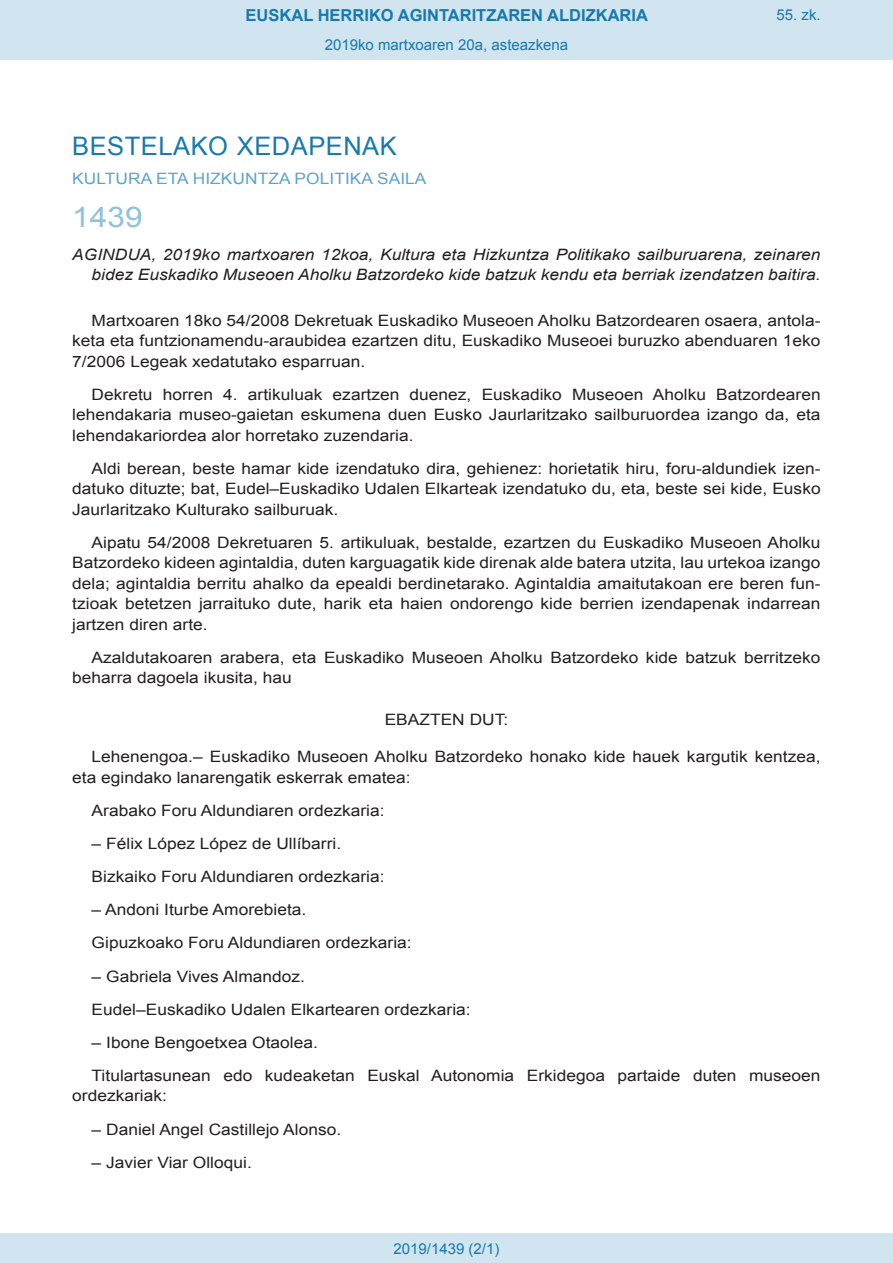
<style>
.page{position:relative;width:893px;height:1263px;background:#fff}
.page>*{position:absolute;margin:0;border:0;box-sizing:border-box;transform-origin:0 0}
.BOPVOrden{font:28.5px "Arial";color:#90c0db;scale:1.11 1}
.BOPVSeccion{font:25.5px "Arial";letter-spacing:.02em;color:#1879ad}
.t1{font:700 16.5px "Arial";color:#1879ad}
.BOPVDetalle{font:15.6px/20.4px "Arial";color:#231f20;text-align:justify;scale:1.11 1}
.BOPVTitulo{font:italic 15.6px/20.4px "Arial";color:#231f20;text-align:right;scale:1.11 1}
.BOPVOrganismo{font:15.6px "Arial";letter-spacing:.005em;color:#5ea4ca;scale:1.11 1}
.BOPVClave{font:15.6px "Arial";color:#231f20;scale:1.11 1}
.Paginacion_Centro{font:15px "Arial";color:#1879ad}
</style>
<div class="page">
<div style="left:0;top:0;width:893px;height:60px;background:#d0e5f0"></div>
<div style="left:0;top:1233px;width:893px;height:30px;background:#d0e5f0"></div>
<p class="t1" style="left:246px;top:4px;width:404px">EUSKAL HERRIKO AGINTARITZAREN ALDIZKARIA</p>
<p class="Paginacion_Centro" style="left:325px;top:35px;width:245px">2019ko martxoaren 20a, asteazkena</p>
<p class="Paginacion_Centro" style="left:776px;top:5px;width:46px">55. zk.</p>
<p class="BOPVSeccion" style="left:72px;top:129px;width:326px">BESTELAKO XEDAPENAK</p>
<p class="BOPVOrganismo" style="left:72px;top:168px;width:321px">KULTURA ETA HIZKUNTZA POLITIKA SAILA</p>
<p class="BOPVOrden" style="left:72px;top:198px;width:65px">1439</p>
<p class="BOPVTitulo" style="left:72px;top:244px;width:676px">AGINDUA, 2019ko martxoaren 12koa, Kultura eta Hizkuntza Politikako sailburuarena, zeinaren bidez Euskadiko Museoen Aholku Batzordeko kide batzuk kendu eta berriak izendatzen baitira.</p>
<p class="BOPVDetalle" style="left:72px;top:310px;width:676px;text-indent:19px">Martxoaren 18ko 54/2008 Dekretuak Euskadiko Museoen Aholku Batzordearen osaera, antola&shy;keta eta funtzionamendu-araubidea ezartzen ditu, Euskadiko Museoei buruzko abenduaren 1eko 7/2006 Legeak xedatutako esparruan.</p>
<p class="BOPVDetalle" style="left:72px;top:384px;width:676px;text-indent:19px">Dekretu horren 4. artikuluak ezartzen duenez, Euskadiko Museoen Aholku Batzordearen lehendakaria museo-gaietan eskumena duen Eusko Jaurlaritzako sailburuordea izango da, eta lehendakariordea alor horretako zuzendaria.</p>
<p class="BOPVDetalle" style="left:72px;top:458px;width:676px;text-indent:19px">Aldi berean, beste hamar kide izendatuko dira, gehienez: horietatik hiru, foru-aldundiek izen&shy;datuko dituzte; bat, Eudel–Euskadiko Udalen Elkarteak izendatuko du, eta, beste sei kide, Eusko Jaurlaritzako Kulturako sailburuak.</p>
<p class="BOPVDetalle" style="left:72px;top:532px;width:676px;text-indent:19px">Aipatu 54/2008 Dekretuaren 5. artikuluak, bestalde, ezartzen du Euskadiko Museoen Aholku Batzordeko kideen agintaldia, duten karguagatik kide direnak alde batera utzita, lau urtekoa izango dela; agintaldia berritu ahalko da epealdi berdinetarako. Agintaldia amaitutakoan ere beren fun&shy;tzioak betetzen jarraituko dute, harik eta haien ondorengo kide berrien izendapenak indarrean jartzen diren arte.</p>
<p class="BOPVDetalle" style="left:72px;top:647px;width:676px;text-indent:19px">Azaldutakoaren arabera, eta Euskadiko Museoen Aholku Batzordeko kide batzuk berritzeko beharra dagoela ikusita, hau</p>
<p class="BOPVClave" style="left:385px;top:709px;width:113px">EBAZTEN DUT:</p>
<p class="BOPVDetalle" style="left:72px;top:747px;width:676px;text-indent:19px">Lehenengoa.– Euskadiko Museoen Aholku Batzordeko honako kide hauek kargutik kentzea, eta egindako lanarengatik eskerrak ematea:</p>
<p class="BOPVDetalle" style="left:92px;top:800px;width:265px">Arabako Foru Aldundiaren ordezkaria:</p>
<p class="BOPVDetalle" style="left:92px;top:833px;width:226px">– Félix López López de Ullíbarri.</p>
<p class="BOPVDetalle" style="left:92px;top:866px;width:265px">Bizkaiko Foru Aldundiaren ordezkaria:</p>
<p class="BOPVDetalle" style="left:92px;top:900px;width:195px">– Andoni Iturbe Amorebieta.</p>
<p class="BOPVDetalle" style="left:92px;top:933px;width:290px">Gipuzkoako Foru Aldundiaren ordezkaria:</p>
<p class="BOPVDetalle" style="left:92px;top:966px;width:194px">– Gabriela Vives Almandoz.</p>
<p class="BOPVDetalle" style="left:92px;top:999px;width:343px">Eudel–Euskadiko Udalen Elkartearen ordezkaria:</p>
<p class="BOPVDetalle" style="left:92px;top:1032px;width:205px">– Ibone Bengoetxea Otaolea.</p>
<p class="BOPVDetalle" style="left:72px;top:1065px;width:676px;text-indent:19px">Titulartasunean edo kudeaketan Euskal Autonomia Erkidegoa partaide duten museoen ordezkariak:</p>
<p class="BOPVDetalle" style="left:92px;top:1119px;width:226px">– Daniel Angel Castillejo Alonso.</p>
<p class="BOPVDetalle" style="left:92px;top:1152px;width:146px">– Javier Viar Olloqui.</p>
<p class="Paginacion_Centro" style="left:393px;top:1238px;width:107px">2019/1439 (2/1)</p>
</div>
